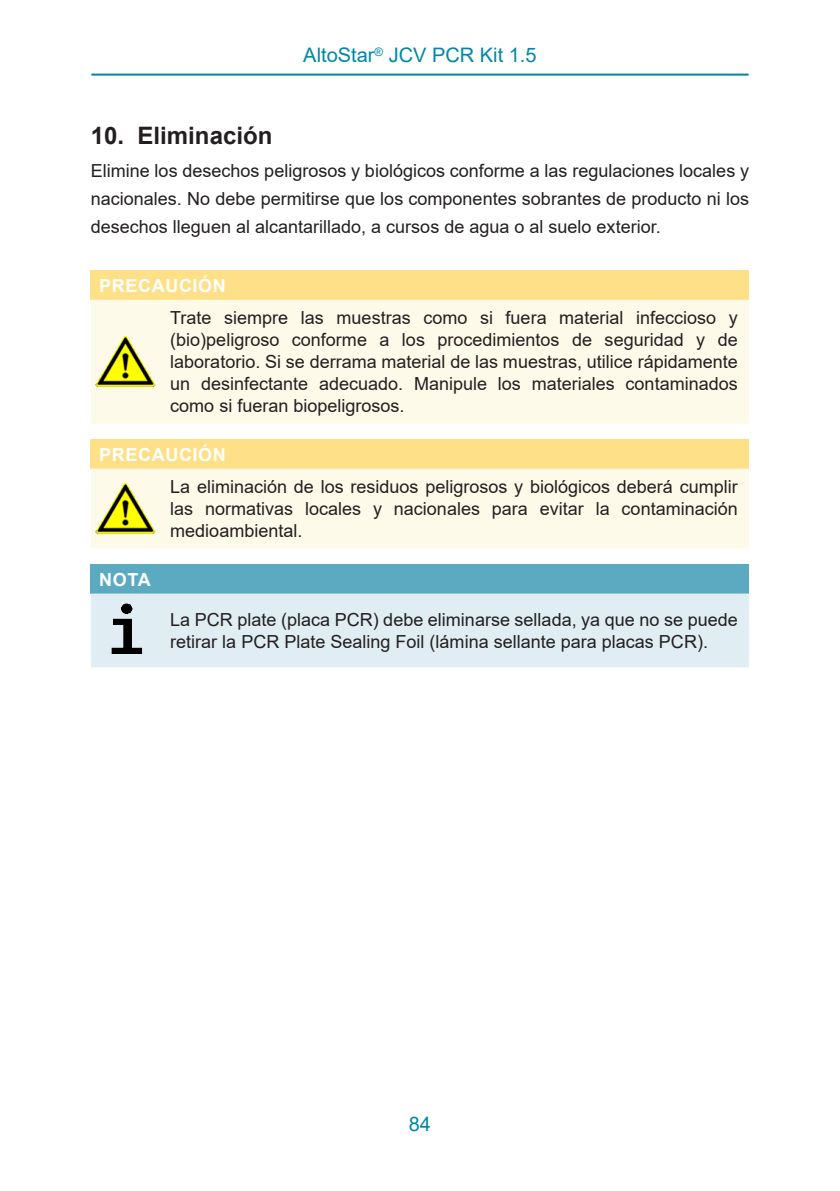
<style>
.page{position:relative;width:840px;height:1191px;background:#fff}
.page>*{position:absolute;margin:0;border:0;box-sizing:border-box;transform-origin:0 0}
.Level_1{font:700 24px "Arial";color:#231f20}
.Seitenkopf{font:20px "Arial";color:#0087a6}
.Note_hazard_conseque{font:18px/22px "Arial";color:#231f20;text-align:justify}
.Mengentext{font:18px/28px "Arial";color:#231f20;text-align:justify}
.Note_para{font:18px/22px "Arial";color:#231f20}
.Note_Titel{font:700 18px "Arial";letter-spacing:.035em;color:#fff}
</style>
<div class="page">
<hr style="left:91px;top:74px;width:657px;height:2px;background:#0087a6">
<div style="left:91px;top:271px;width:657px;height:29px;background:#fee088"></div>
<div style="left:91px;top:300px;width:657px;height:124px;background:#fefaea"></div>
<img style="left:94px;top:330px;width:62px;height:63px">
<div style="left:91px;top:439px;width:657px;height:30px;background:#fee088"></div>
<div style="left:91px;top:469px;width:657px;height:79px;background:#fefaea"></div>
<img style="left:94px;top:477px;width:62px;height:63px">
<div style="left:91px;top:564px;width:657px;height:29px;background:#5caac2"></div>
<div style="left:91px;top:593px;width:657px;height:74px;background:#e0edf3"></div>
<img style="left:94px;top:599px;width:62px;height:62px">
<p class="Seitenkopf" style="left:303px;top:41px;width:235px">AltoStar<sup>®</sup> JCV PCR Kit 1.5</p>
<p class="Level_1" style="left:91px;top:118px;width:183px">10. Eliminación</p>
<p class="Mengentext" style="left:91px;top:157px;width:659px">Elimine los desechos peligrosos y biológicos conforme a las regulaciones locales y nacionales. No debe permitirse que los componentes sobrantes de producto ni los desechos lleguen al alcantarillado, a cursos de agua o al suelo exterior.</p>
<p class="Note_Titel" style="left:99px;top:273px;width:128px">PRECAUCIÓN</p>
<p class="Note_hazard_conseque" style="left:170px;top:307px;width:568px">Trate siempre las muestras como si fuera material infeccioso y (bio)peligroso conforme a los procedimientos de seguridad y de laboratorio. Si se derrama material de las muestras, utilice rápidamente un desinfectante adecuado. Manipule los materiales contaminados como si fueran biopeligrosos.</p>
<p class="Note_Titel" style="left:99px;top:442px;width:128px">PRECAUCIÓN</p>
<p class="Note_hazard_conseque" style="left:170px;top:476px;width:568px">La eliminación de los residuos peligrosos y biológicos deberá cumplir las normativas locales y nacionales para evitar la contaminación medioambiental.</p>
<p class="Note_Titel" style="left:99px;top:566px;width:53px">NOTA</p>
<p class="Note_para" style="left:170px;top:608px;width:568px">La PCR plate (placa PCR) debe eliminarse sellada, ya que no se puede retirar la PCR Plate Sealing Foil (lámina sellante para placas PCR).</p>
<p class="Seitenkopf" style="left:408px;top:1110px;width:24px">84</p>
</div>
